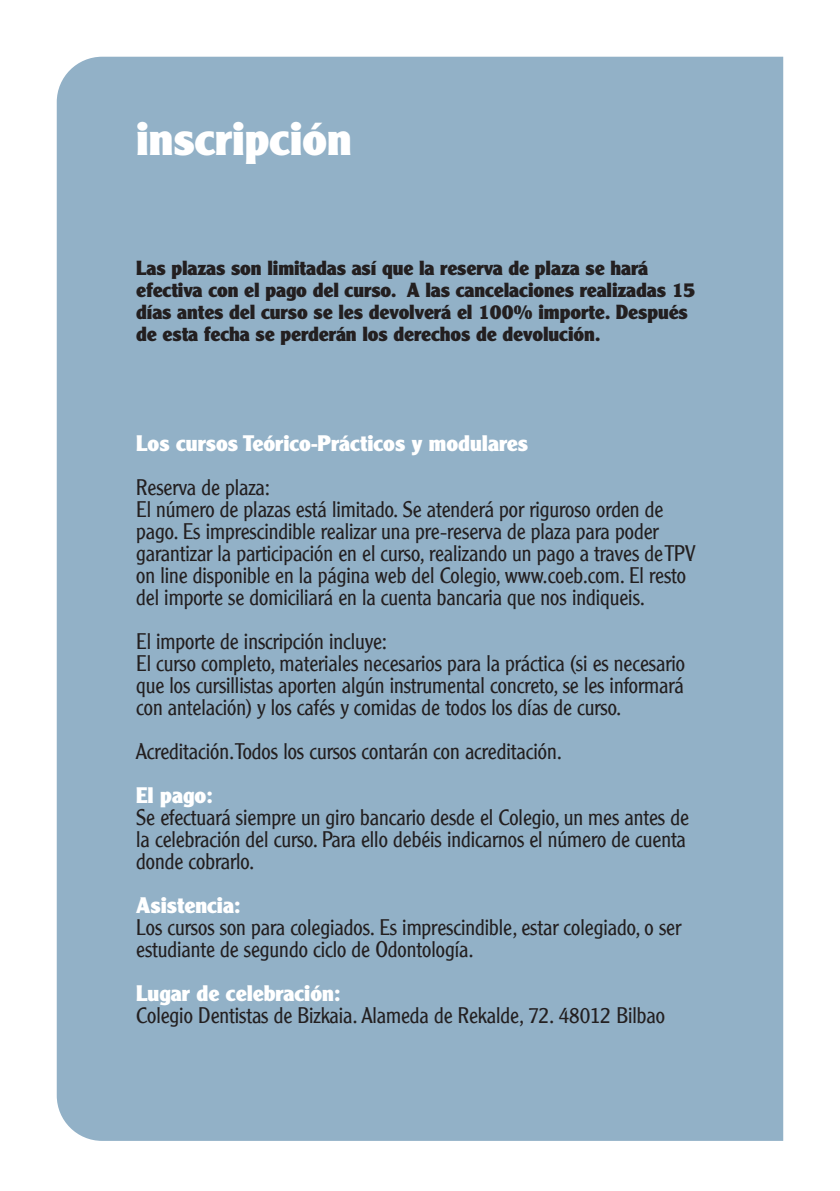
<style>
.page{position:relative;width:840px;height:1191px;background:#fff}
.page>*{position:absolute;margin:0;border:0;box-sizing:border-box;transform-origin:0 0}
.t1{font:900 45.8px "Clearface Gothic LH";color:#fff}
.t2{font:300 22px/22px "Clearface Gothic LT";letter-spacing:-.005em;color:#231f20}
.t3{font:900 22px "Clearface Gothic LH";color:#fff}
.t4{font:900 20px/22px "Clearface Gothic LH";letter-spacing:-.005em;color:#231f20}
</style>
<div class="page">
<div style="left:57px;top:57px;width:725px;height:1083px;background:#92b1c7"></div>
<p class="t1" style="left:136px;top:110px;width:217px">inscripción</p>
<p class="t4" style="left:136px;top:257px;width:560px">Las plazas son limitadas así que la reserva de plaza se hará efectiva con el pago del curso. A las cancelaciones realizadas 15 días antes del curso se les devolverá el 100% importe. Después de esta fecha se perderán los derechos de devolución.</p>
<p class="t3" style="left:136px;top:429px;width:393px">Los cursos Teórico-Prácticos y modulares</p>
<p class="t2" style="left:136px;top:476px;width:560px">Reserva de plaza:<br>El número de plazas está limitado. Se atenderá por riguroso orden de pago. Es imprescindible realizar una pre-reserva de plaza para poder garantizar la participación en el curso, realizando un pago a traves de TPV on line disponible en la página web del Colegio, www.coeb.com. El resto del importe se domiciliará en la cuenta bancaria que nos indiqueis.</p>
<p class="t2" style="left:136px;top:630px;width:252px">El importe de inscripción incluye:</p>
<p class="t2" style="left:136px;top:652px;width:550px;text-align:justify">El curso completo, materiales necesarios para la práctica (si es necesario que los cursillistas aporten algún instrumental concreto, se les informará con antelación) y los cafés y comidas de todos los días de curso.</p>
<p class="t2" style="left:136px;top:740px;width:427px">Acreditación. Todos los cursos contarán con acreditación.</p>
<p class="t3" style="left:136px;top:781px;width:78px">El pago:</p>
<p class="t2" style="left:136px;top:806px;width:554px">Se efectuará siempre un giro bancario desde el Colegio, un mes antes de la celebración del curso. Para ello debéis indicarnos el número de cuenta donde cobrarlo.</p>
<p class="t3" style="left:136px;top:891px;width:106px">Asistencia:</p>
<p class="t2" style="left:136px;top:916px;width:546px">Los cursos son para colegiados. Es imprescindible, estar colegiado, o ser estudiante de segundo ciclo de Odontología.</p>
<p class="t3" style="left:136px;top:979px;width:206px">Lugar de celebración:</p>
<p class="t2" style="left:136px;top:1004px;width:530px">Colegio Dentistas de Bizkaia. Alameda de Rekalde, 72. 48012 Bilbao</p>
</div>
